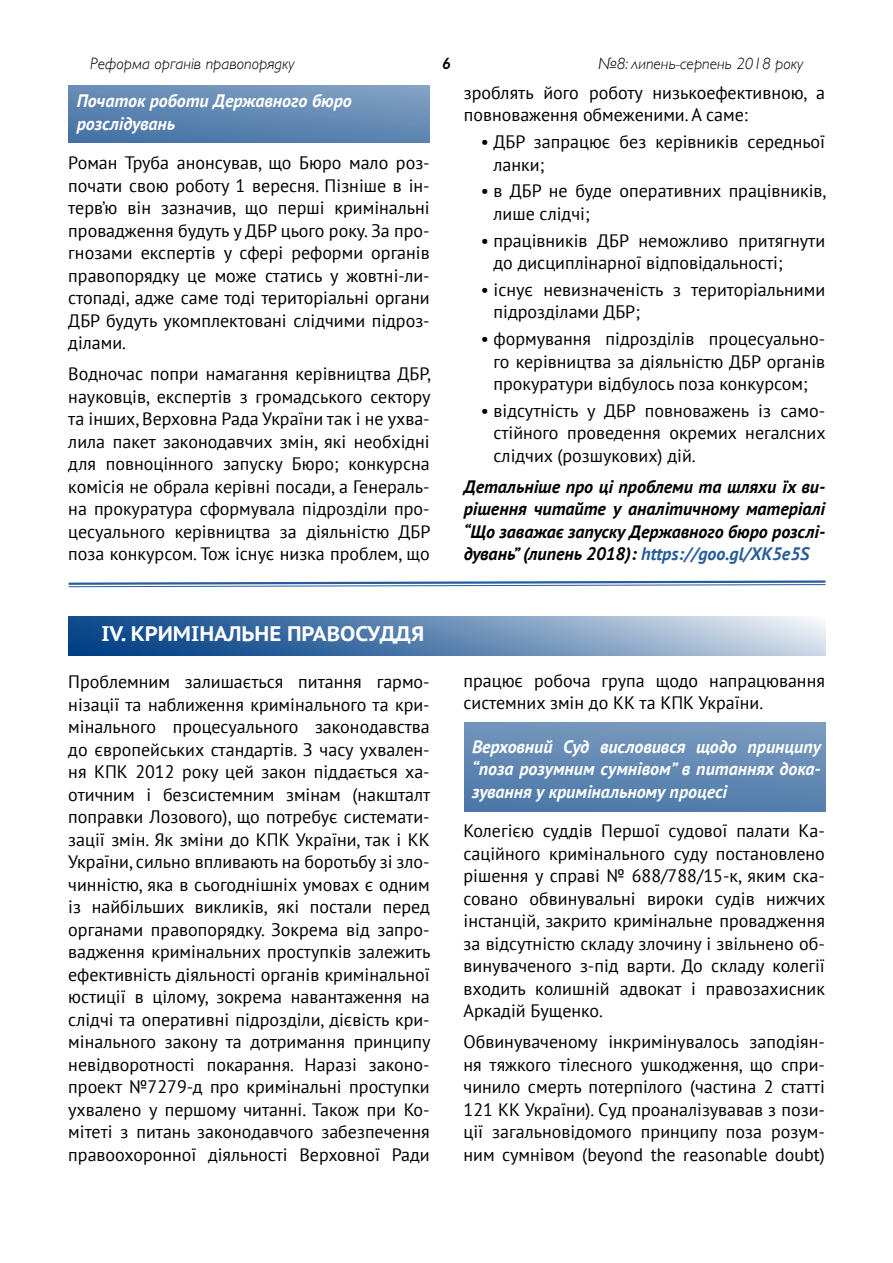
<style>
.page{position:relative;width:893px;height:1263px;background:#fff}
.page>*{position:absolute;margin:0;border:0;box-sizing:border-box;transform-origin:0 0}
.t1{font:700 21px "PT Sans Caption";color:#fff}
.t2{font:18px/22.5px "PT Sans";color:#000;text-align:justify}
.t3{font:italic 700 18px/22.5px "PT Sans";color:#000;text-align:justify}
.t4{font:italic 700 18px/22.5px "PT Sans";color:#fff}
.t5{font:italic 300 16.5px "Gill Sans";color:#000}
.t6{font:italic 600 16.5px "Gill Sans";color:#000}
.s1{color:#275b9b}
</style>
<div class="page">
<div style="left:68px;top:85px;width:361px;height:57px;background:linear-gradient(to bottom,#7899be,#4e79aa)"></div>
<div style="left:464px;top:723px;width:362px;height:89px;background:linear-gradient(to bottom,#7899be,#4e79aa)"></div>
<svg style="left:68px;top:616px;width:757px;height:40px;background:#688db6"></svg>
<svg style="left:68px;top:580px;width:758px;height:7px"></svg>
<p class="t5" style="left:90px;top:55px;width:206px">Реформа органів правопорядку</p>
<p class="t6" style="left:442px;top:54px;width:10px">6</p>
<p class="t5" style="left:599px;top:55px;width:206px">№8: липень-серпень 2018 року</p>
<p class="t2" style="left:464px;top:81px;width:363px">зроблять його роботу низькоефективною, а повноваження обмеженими. А саме:</p>
<p class="t2" style="left:494px;top:130px;width:333px;text-indent:-13px">• ДБР запрацює без керівників середньої ланки;</p>
<p class="t2" style="left:494px;top:179px;width:335px;text-indent:-13px">• в ДБР не буде оперативних працівників, лише слідчі;</p>
<p class="t2" style="left:494px;top:229px;width:333px;text-indent:-13px">• працівників ДБР неможливо притягнути до дисциплінарної відповідальності;</p>
<p class="t2" style="left:494px;top:278px;width:333px;text-indent:-13px">• існує невизначеність з територіальними підрозділами ДБР;</p>
<p class="t2" style="left:494px;top:327px;width:333px;text-indent:-13px">• формування підрозділів процесуально&shy;го керівництва за діяльністю ДБР органів прокуратури відбулось поза конкурсом;</p>
<p class="t2" style="left:494px;top:399px;width:334px;text-indent:-13px">• відсутність у ДБР повноважень із само&shy;стійного проведення окремих негалсних слідчих (розшукових) дій.</p>
<p class="t3" style="left:464px;top:475px;width:363px">Детальніше про ці проблеми та шляхи їх ви&shy;рішення читайте у аналітичному матеріалі “Що заважає запуску Державного бюро розслі&shy;дувань” (липень 2018): <span class="s1">https://goo.gl/XK5e5S</span></p>
<p class="t4" style="left:77px;top:89px;width:276px">Початок роботи Державного бюро розслідувань</p>
<p class="t2" style="left:68px;top:151px;width:363px">Роман Труба анонсував, що Бюро мало роз&shy;почати свою роботу 1 вересня. Пізніше в ін&shy;терв’ю він зазначив, що перші кримінальні провадження будуть у ДБР цього року. За про&shy;гнозами експертів у сфері реформи органів правопорядку це може статись у жовтні-ли&shy;стопаді, адже саме тоді територіальні органи ДБР будуть укомплектовані слідчими підроз&shy;ділами.</p>
<p class="t2" style="left:68px;top:362px;width:364px">Водночас попри намагання керівництва ДБР, науковців, експертів з громадського сектору та інших, Верховна Рада України так і не ухва&shy;лила пакет законодавчих змін, які необхідні для повноцінного запуску Бюро; конкурсна комісія не обрала керівні посади, а Генераль&shy;на прокуратура сформувала підрозділи про&shy;цесуального керівництва за діяльністю ДБР поза конкурсом. Тож існує низка проблем, що</p>
<p class="t1" style="left:101px;top:620px;width:324px">IV. КРИМІНАЛЬНЕ ПРАВОСУДДЯ</p>
<p class="t2" style="left:68px;top:670px;width:364px">Проблемним залишається питання гармо&shy;нізації та наближення кримінального та кри&shy;мінального процесуального законодавства до європейських стандартів. З часу ухвален&shy;ня КПК 2012 року цей закон піддається ха&shy;отичним і безсистемним змінам (накшталт поправки Лозового), що потребує системати&shy;зації змін. Як зміни до КПК України, так і КК України, сильно впливають на боротьбу зі зло&shy;чинністю, яка в сьогоднішніх умовах є одним із найбільших викликів, які постали перед органами правопорядку. Зокрема від запро&shy;вадження кримінальних проступків залежить ефективність діяльності органів кримінальної юстиції в цілому, зокрема навантаження на слідчі та оперативні підрозділи, дієвість кри&shy;мінального закону та дотримання принципу невідворотності покарання. Наразі законо&shy;проект №7279-д про кримінальні проступки ухвалено у першому читанні. Також при Ко&shy;мітеті з питань законодавчого забезпечення правоохоронної діяльності Верховної Ради</p>
<p class="t2" style="left:463px;top:668px;width:363px">працює робоча група щодо напрацювання системних змін до КК та КПК України.</p>
<p class="t4" style="left:472px;top:735px;width:350px;text-align:justify">Верховний Суд висловився щодо принципу “поза розумним сумнівом” в питаннях дока&shy;зування у кримінальному процесі</p>
<p class="t2" style="left:463px;top:819px;width:363px">Колегією суддів Першої судової палати Ка&shy;саційного кримінального суду постановлено рішення у справі № 688/788/15-к, яким ска&shy;совано обвинувальні вироки судів нижчих інстанцій, закрито кримінальне провадження за відсутністю складу злочину і звільнено об&shy;винуваченого з-під варти. До складу колегії входить колишній адвокат і правозахисник Аркадій Бущенко.</p>
<p class="t2" style="left:463px;top:1030px;width:363px">Обвинуваченому інкримінувалось заподіян&shy;ня тяжкого тілесного ушкодження, що спри&shy;чинило смерть потерпілого (частина 2 статті 121 КК України). Суд проаналізувавав з пози&shy;ції загальновідомого принципу поза розум&shy;ним сумнівом (beyond the reasonable doubt)</p>
</div>
